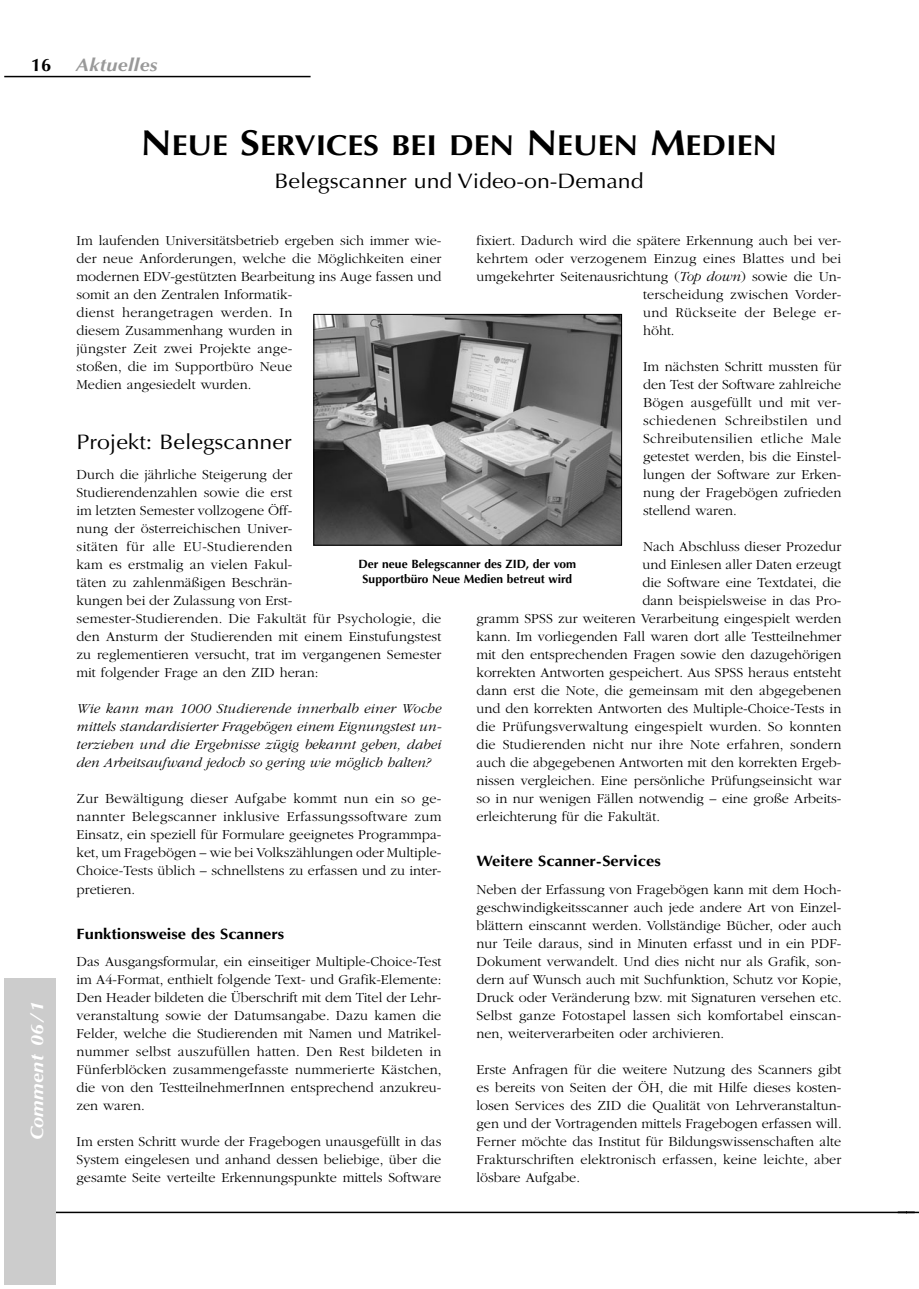
<style>
.page{position:relative;width:919px;height:1289px;background:#fff}
.page>*{position:absolute;margin:0;border:0;box-sizing:border-box;transform-origin:0 0}
.t1{font:700 28.8px "Optima LT Std";color:#000;scale:1.1 1}
.t2{font:21px "Optima LT Std";color:#000;scale:1.1 1}
.t3{font:italic 700 18px "Optima LT Std";letter-spacing:.015em;color:#fff;scale:1.1 1}
.t4{font:italic 700 18px "Optima LT Std";letter-spacing:.015em;color:#999;scale:1.1 1}
.t5{font:700 18px "Optima LT Std";color:#000}
.t6{font:700 15px "Optima LT Std";color:#000;scale:1.1 1}
.t7{font:300 14.25px/18px "ITC Garamond Std";color:#000;text-align:justify}
.t8{font:italic 300 14.25px/18px "ITC Garamond Std";color:#000;text-align:justify}
.t9{font:300 14.25px "ITC Garamond Std";letter-spacing:.025em;color:#000}
.t10{font:700 12px/15px "Optima LT Std";color:#000;text-align:center}
.s1{font-size:36px}
.s2{font-style:italic}
</style>
<div class="page">
<hr style="left:4px;top:1211px;width:902px;height:2px;background:#000">
<hr style="left:4px;top:76px;width:306px;height:1px;background:#000">
<div style="left:4px;top:978px;width:51px;height:306px;background:#ccc"></div>
<svg style="left:897px;top:1211px;width:21px;height:2px"></svg>
<img style="left:315px;top:316px;width:304px;height:227px">
<div style="left:313px;top:314px;width:308px;height:231px;border:1px solid #000"></div>
<p class="t5" style="left:31px;top:58px;width:22px">16</p>
<p class="t4" style="left:76px;top:58px;width:76px">Aktuelles</p>
<p class="t3" style="left:30px;top:1140px;width:128px;rotate:-90deg">Comment 06/1</p>
<h1 class="t1" style="left:141px;top:135px;width:580px"><span class="s1">N</span>EUE <span class="s1">S</span>ERVICES BEI DEN <span class="s1">N</span>EUEN <span class="s1">M</span>EDIEN</h1>
<h2 class="t2" style="left:274px;top:173px;width:337px">Belegscanner und Video-on-Demand</h2>
<p class="t7" style="left:77px;top:233px;width:366px;text-align:left">Im laufenden Universitätsbetrieb ergeben sich immer wie&shy;der neue Anforderungen, welche die Möglichkeiten einer modernen EDV-gestützten Bearbeitung ins Auge fassen und somit an den Zentralen Informatik-<br>dienst herangetragen werden. In<br>diesem Zusammenhang wurden in<br>jüngster Zeit zwei Pro jekte ange-<br>stoßen, die im Support büro Neue<br>Medien angesiedelt wurden.</p>
<p class="t7" style="left:476px;top:233px;width:366px">fixiert. Dadurch wird die spätere Erkennung auch bei ver-</p>
<p class="t7" style="left:476px;top:251px;width:366px">kehrtem oder verzogenem Einzug eines Blattes und bei</p>
<p class="t7" style="left:476px;top:269px;width:366px">umgekehrter Seitenausrichtung (<span class="s2">Top down</span>) sowie die Un-</p>
<p class="t7" style="left:643px;top:287px;width:200px">terscheidung zwischen Vorder-</p>
<p class="t9" style="left:643px;top:307px;width:200px">und Rückseite der Belege er-</p>
<p class="t7" style="left:643px;top:323px;width:33px">höht.</p>
<p class="t7" style="left:643px;top:359px;width:200px">Im nächsten Schritt mussten für den Test der Software zahlreiche Bögen ausgefüllt und mit ver&shy;schiedenen Schreibstilen und Schreibutensilien etliche Male ge testet werden, bis die Ein stel&shy;lungen der Software zur Er ken&shy;nung der Fragebögen zufrieden stellend waren.</p>
<p class="t7" style="left:643px;top:539px;width:200px">Nach Abschluss dieser Prozedur</p>
<p class="t7" style="left:642px;top:557px;width:200px">und Einlesen aller Daten erzeugt</p>
<p class="t7" style="left:642px;top:575px;width:200px">die Software eine Textdatei, die</p>
<p class="t7" style="left:642px;top:593px;width:200px">dann beispielsweise in das Pro-</p>
<p class="t7" style="left:476px;top:611px;width:366px">gramm SPSS zur weiteren Verarbeitung eingespielt werden</p>
<p class="t7" style="left:476px;top:629px;width:366px">kann. Im vorliegenden Fall waren dort alle Testteilnehmer</p>
<p class="t7" style="left:476px;top:647px;width:366px">mit den entsprechenden Fragen sowie den dazugehörigen</p>
<p class="t7" style="left:476px;top:665px;width:366px">korrekten Antworten gespeichert. Aus SPSS heraus entsteht</p>
<p class="t7" style="left:476px;top:683px;width:366px">dann erst die Note, die gemeinsam mit den abgegebenen</p>
<p class="t7" style="left:476px;top:701px;width:366px">und den korrekten Antworten des Multiple-Choice-Tests in</p>
<p class="t7" style="left:476px;top:719px;width:366px">die Prüfungsverwaltung eingespielt wurden. So konnten</p>
<p class="t7" style="left:476px;top:737px;width:366px">die Studierenden nicht nur ihre Note erfahren, sondern</p>
<p class="t7" style="left:476px;top:755px;width:366px">auch die abgegebenen Antworten mit den korrekten Ergeb-</p>
<p class="t7" style="left:476px;top:773px;width:366px">nissen vergleichen. Eine persönliche Prüfungseinsicht war</p>
<p class="t7" style="left:476px;top:791px;width:366px">so in nur wenigen Fällen notwendig – eine große Arbeits-</p>
<p class="t7" style="left:476px;top:809px;width:185px">erleichterung für die Fakultät.</p>
<p class="t6" style="left:476px;top:855px;width:169px">Weitere Scanner-Services</p>
<p class="t7" style="left:476px;top:881px;width:366px">Neben der Erfassung von Fragebögen kann mit dem Hoch&shy;geschwindigkeitsscanner auch jede andere Art von Einzel&shy;blättern einscannt werden. Vollständige Bücher, oder auch nur Teile daraus, sind in Minuten erfasst und in ein PDF-Dokument verwandelt. Und dies nicht nur als Grafik, son&shy;dern auf Wunsch auch mit Suchfunktion, Schutz vor Kopie, Druck oder Veränderung bzw. mit Signaturen ver sehen etc.<br>Selbst ganze Fotostapel lassen sich komfortabel einscan&shy;nen, weiterverarbeiten oder archivieren.</p>
<p class="t7" style="left:476px;top:1061px;width:366px">Erste Anfragen für die weitere Nutzung des Scanners gibt es bereits von Seiten der ÖH, die mit Hilfe dieses kosten&shy;losen Services des ZID die Qualität von Lehrveranstal tun&shy;gen und der Vortragenden mittels Fragebogen erfassen will.<br>Ferner möchte das Institut für Bildungswissen schaften alte Frakturschriften elektronisch erfassen, keine leichte, aber lösbare Aufgabe.</p>
<h2 class="t2" style="left:77px;top:434px;width:197px">Projekt: Belegscanner</h2>
<p class="t7" style="left:77px;top:467px;width:366px;text-align:left">Durch die jährliche Steigerung der<br>Studierendenzahlen sowie die erst<br>im letzten Semester vollzogene Öff-<br>nung der österreichischen Univer-<br>sitäten für alle EU-Studierenden<br>kam es erstmalig an vielen Fakul-<br>täten zu zahlenmäßigen Beschrän-<br>kun gen bei der Zu lassung von Erst-<br>semester-Stu die renden. Die Fakultät für Psycho logie, die den Ansturm der Studierenden mit einem Ein stufungstest zu reglementieren versucht, trat im vergangenen Semester mit folgender Frage an den ZID heran:</p>
<p class="t8" style="left:77px;top:701px;width:366px">Wie kann man 1000 Studierende innerhalb einer Woche mittels standardisierter Fragebögen einem Eignungstest un&shy;terziehen und die Ergebnisse zügig bekannt geben, dabei den Arbeitsaufwand jedoch so gering wie möglich halten?</p>
<p class="t7" style="left:77px;top:791px;width:366px">Zur Bewältigung dieser Aufgabe kommt nun ein so ge&shy;nannter Belegscanner inklusive Erfassungssoftware zum Einsatz, ein speziell für Formulare geeignetes Programm pa&shy;ket, um Fragebögen – wie bei Volkszählungen oder Multiple-Choice-Tests üblich – schnellstens zu erfassen und zu inter&shy;pretieren.</p>
<p class="t6" style="left:77px;top:927px;width:190px">Funktionsweise des Scanners</p>
<p class="t7" style="left:77px;top:953px;width:366px">Das Ausgangsformular, ein einseitiger Multiple-Choice-Test im A4-Format, enthielt folgende Text- und Grafik-Ele mente:<br>Den Header bildeten die Überschrift mit dem Titel der Lehr&shy;veranstaltung sowie der Datumsangabe. Dazu kamen die Felder, welche die Studierenden mit Namen und Matrikel&shy;nummer selbst auszufüllen hatten. Den Rest bildeten in Fünferblöcken zusammengefasste nummerierte Kästchen, die von den TestteilnehmerInnen entsprechend anzukreu&shy;zen waren.</p>
<p class="t7" style="left:77px;top:1133px;width:366px">Im ersten Schritt wurde der Fragebogen unausgefüllt in das System eingelesen und anhand dessen beliebige, über die gesamte Seite verteilte Erkennungspunkte mittels Software</p>
<p class="t10" style="left:358px;top:558px;width:219px">Der neue Belegscanner des ZID, der vom<br>Supportbüro Neue Medien betreut wird</p>
</div>
